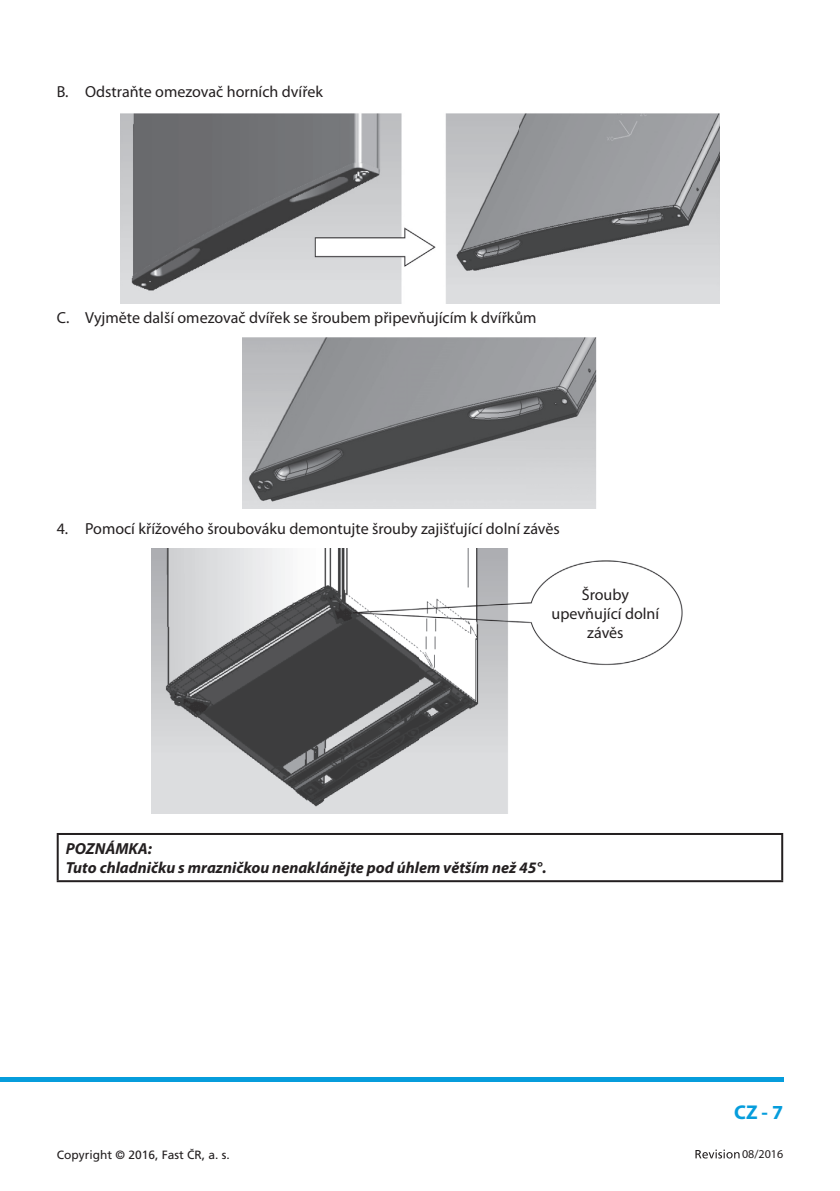
<style>
.page{position:relative;width:840px;height:1191px;background:#fff}
.page>*{position:absolute;margin:0;border:0;box-sizing:border-box;transform-origin:0 0}
.t1{font:700 20px "Myriad Pro";color:#069ddc}
.t2{font:16px/19.2px "Myriad Pro";color:#231f20;text-align:center}
.t3{font:italic 700 16px/19.2px "Myriad Pro";color:#231f20}
.t4{font:12px "Frutiger CE";color:#231f20}
.t5{font:12px "Myriad Pro";color:#231f20}
</style>
<div class="page">
<hr style="left:0;top:1077px;width:782px;height:4px;background:#069ddc">
<svg style="left:695px;top:1149px;width:44px;height:9px"></svg>
<img style="left:120px;top:113px;width:599px;height:191px">
<img style="left:243px;top:338px;width:353px;height:171px">
<img style="left:151px;top:548px;width:532px;height:265px">
<hr style="left:57px;top:833px;width:725px;height:2px;background:#231f20">
<hr style="left:57px;top:835px;width:2px;height:45px;background:#231f20">
<hr style="left:780px;top:835px;width:2px;height:45px;background:#231f20">
<hr style="left:57px;top:880px;width:725px;height:2px;background:#231f20">
<p class="t2" style="left:57px;top:83px;width:267px">B. Odstraňte omezovač horních dvířek</p>
<p class="t2" style="left:57px;top:309px;width:481px">C. Vyjměte další omezovač dvířek se šroubem připevňujícím k dvířkům</p>
<p class="t2" style="left:57px;top:520px;width:504px">4. Pomocí křížového šroubováku demontujte šrouby zajišťující dolní závěs</p>
<p class="t2" style="left:551px;top:586px;width:109px">Šrouby upevňující dolní závěs</p>
<p class="t3" style="left:66px;top:840px;width:482px">POZNÁMKA:<br>Tuto chladničku s mrazničkou nenaklánějte pod úhlem větším než 45°.</p>
<p class="t1" style="left:733px;top:1104px;width:51px">CZ - 7</p>
<p class="t4" style="left:57px;top:1149px;width:174px">Copyright © 2016, Fast ČR, a. s.</p>
<p class="t5" style="left:741px;top:1149px;width:43px">08/2016</p>
</div>
